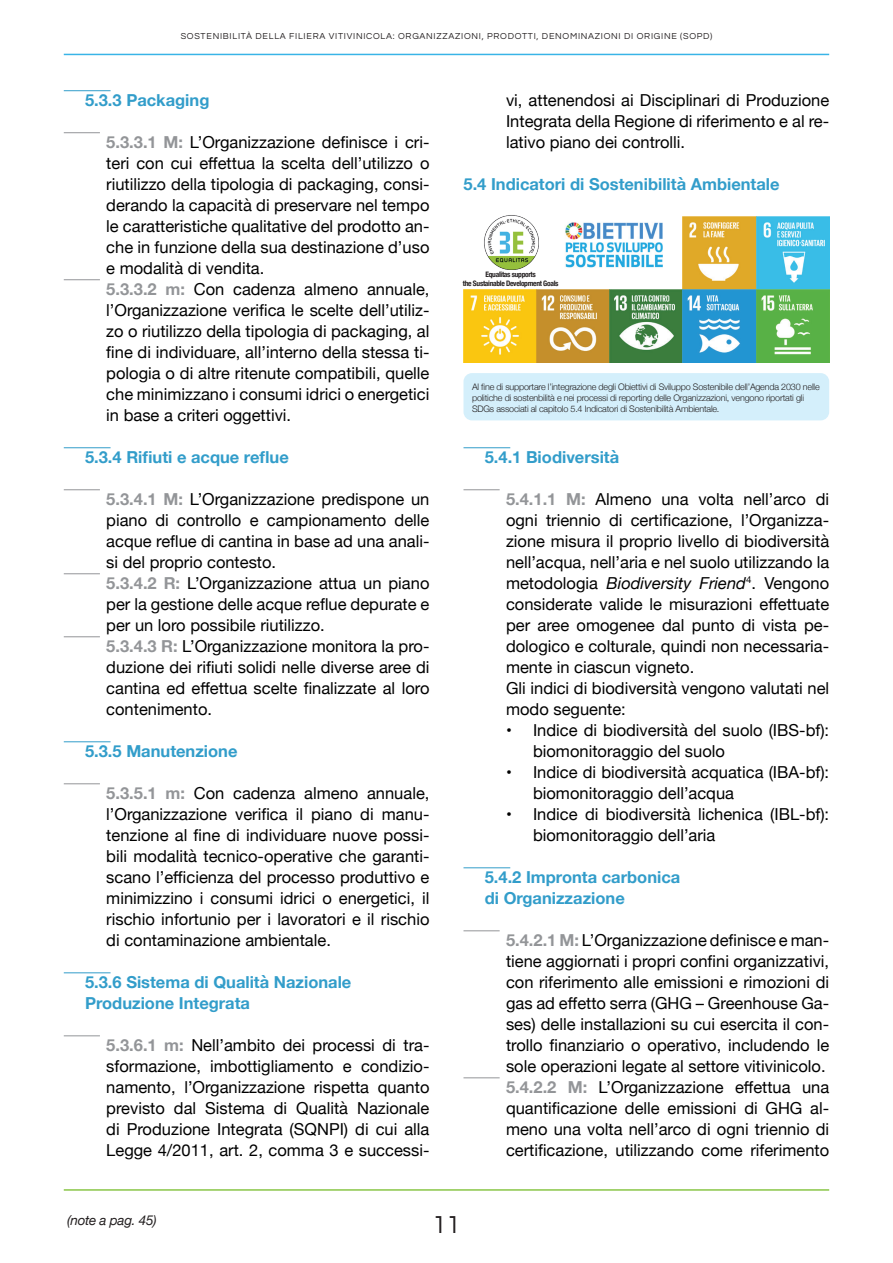
<style>
.page{position:relative;width:893px;height:1263px;background:#fff}
.page>*{position:absolute;margin:0;border:0;box-sizing:border-box;transform-origin:0 0}
.t1{font:25.5px "Questrial";color:#231f20}
.t2{font:16.5px/21px "Helvetica Neue";color:#000}
.t3{font:700 16.5px/21px "Helvetica Neue";color:#329dca}
.t4{font:italic 13.5px "Helvetica Neue";letter-spacing:-.02em;color:#231f20}
.t5{font:300 9px/10.8px "Helvetica Neue";letter-spacing:-.02em;color:#231f20}
.t6{font:9px "Questrial";letter-spacing:.08em;color:#231f20}
.t7{font:700 condensed 7.5px/9px "Helvetica Neue";letter-spacing:-.04em;color:#231f20;text-align:center}
.s1{font-weight:700;color:#939598}
.s2{font-style:italic}
</style>
<div class="page">
<hr style="left:64px;top:1189px;width:765px;height:2px;background:#8ac648">
<hr style="left:64px;top:54px;width:765px;height:1px;background:#39b4e7">
<hr style="left:64px;top:90px;width:47px;height:1px;background:#329dca">
<hr style="left:64px;top:132px;width:36px;height:1px;background:#939598">
<hr style="left:64px;top:279px;width:36px;height:1px;background:#939598">
<hr style="left:64px;top:447px;width:47px;height:1px;background:#329dca">
<hr style="left:64px;top:489px;width:36px;height:1px;background:#939598">
<hr style="left:64px;top:573px;width:36px;height:1px;background:#939598">
<hr style="left:64px;top:636px;width:36px;height:1px;background:#939598">
<hr style="left:64px;top:741px;width:47px;height:1px;background:#329dca">
<hr style="left:64px;top:783px;width:36px;height:1px;background:#939598">
<hr style="left:64px;top:972px;width:47px;height:1px;background:#329dca">
<hr style="left:64px;top:1035px;width:36px;height:1px;background:#939598">
<hr style="left:463px;top:447px;width:47px;height:1px;background:#329dca">
<hr style="left:463px;top:489px;width:37px;height:1px;background:#939598">
<hr style="left:463px;top:867px;width:47px;height:1px;background:#329dca">
<hr style="left:463px;top:930px;width:37px;height:1px;background:#939598">
<hr style="left:463px;top:1077px;width:37px;height:1px;background:#939598">
<img style="left:565px;top:222px;width:97px;height:46px">
<img style="left:683px;top:216px;width:146px;height:73px">
<img style="left:484px;top:215px;width:54px;height:55px">
<img style="left:463px;top:289px;width:366px;height:73px">
<div style="left:463px;top:373px;width:366px;height:47px;background:#d4effb;border-radius:9px"></div>
<p class="t6" style="left:181px;top:32px;width:533px">SOSTENIBILITÀ DELLA FILIERA VITIVINICOLA: ORGANIZZAZIONI, PRODOTTI, DENOMINAZIONI DI ORIGINE (SOPD)</p>
<p class="t3" style="left:85px;top:90px;width:126px">5.3.3 Packaging</p>
<p class="t2" style="left:106px;top:132px;width:325px"><span class="s1">5.3.3.1 M:</span> L’Organizzazione definisce i cri&shy;teri con cui effettua la scelta dell’utilizzo o riutilizzo della tipologia di packaging, consi&shy;derando la capacità di preservare nel tempo le caratteristiche qualitative del prodotto an&shy;che in funzione della sua destinazione d’uso e modalità di vendita.<br><span class="s1">5.3.3.2 m:</span> Con cadenza almeno annuale, l’Organizzazione verifica le scelte dell’utiliz&shy;zo o riutilizzo della tipologia di packaging, al fine di individuare, all’interno della stessa ti&shy;pologia o di altre ritenute compatibili, quelle che minimizzano i consumi idrici o energetici in base a criteri oggettivi.</p>
<p class="t3" style="left:85px;top:447px;width:205px">5.3.4 Rifiuti e acque reflue</p>
<p class="t2" style="left:106px;top:489px;width:325px"><span class="s1">5.3.4.1 M:</span> L’Organizzazione predispone un piano di controllo e campionamento delle acque reflue di cantina in base ad una anali&shy;si del proprio contesto.<br><span class="s1">5.3.4.2 R:</span> L’Organizzazione attua un piano per la gestione delle acque reflue depurate e per un loro possibile riutilizzo.<br><span class="s1">5.3.4.3 R:</span> L’Organizzazione monitora la pro&shy;duzione dei rifiuti solidi nelle diverse aree di cantina ed effettua scelte finalizzate al loro contenimento.</p>
<p class="t3" style="left:85px;top:741px;width:154px">5.3.5 Manutenzione</p>
<p class="t2" style="left:106px;top:783px;width:325px;text-align:justify"><span class="s1">5.3.5.1 m:</span> Con cadenza almeno annuale, l’Organizzazione verifica il piano di manu&shy;tenzione al fine di individuare nuove possi&shy;bili modalità tecnico-operative che garanti&shy;scano l’efficienza del processo produttivo e minimizzino i consumi idrici o energetici, il rischio infortunio per i lavoratori e il rischio di contaminazione ambientale.</p>
<p class="t3" style="left:85px;top:972px;width:268px">5.3.6 Sistema di Qualità Nazionale<br>Produzione Integrata</p>
<p class="t2" style="left:106px;top:1035px;width:325px;text-align:justify"><span class="s1">5.3.6.1 m:</span> Nell’ambito dei processi di tra&shy;sformazione, imbottigliamento e condizio&shy;namento, l’Organizzazione rispetta quanto previsto dal Sistema di Qualità Nazionale di Produzione Integrata (SQNPI) di cui alla Legge 4/2011, art. 2, comma 3 e successi-</p>
<p class="t2" style="left:506px;top:90px;width:325px;text-align:justify">vi, attenendosi ai Disciplinari di Produzione Integrata della Regione di riferimento e al re&shy;lativo piano dei controlli.</p>
<p class="t3" style="left:463px;top:174px;width:318px">5.4 Indicatori di Sostenibilità Ambientale</p>
<p class="t7" style="left:463px;top:269px;width:97px">Equalitas supports<br>the Sustainable Development Goals</p>
<p class="t5" style="left:472px;top:381px;width:349px">Al fine di supportare l’integrazione degli Obiettivi di Sviluppo Sostenibile dell’Agenda 2030 nelle politiche di sostenbilità e nei processi di reporting delle Organizzazioni, vengono riportati gli<br>SDGs associati al capitolo 5.4 Indicatori di Sostenibilità Ambientale.</p>
<p class="t3" style="left:485px;top:447px;width:136px">5.4.1 Biodiversità</p>
<p class="t2" style="left:506px;top:489px;width:325px"><span class="s1">5.4.1.1 M:</span> Almeno una volta nell’arco di ogni triennio di certificazione, l’Organizza&shy;zione misura il proprio livello di biodiversità nell’acqua, nell’aria e nel suolo utilizzando la metodologia <span class="s2">Biodiversity Friend</span><sup>4</sup>. Vengono considerate valide le misurazioni effettuate per aree omogenee dal punto di vista pe&shy;dologico e colturale, quindi non necessaria&shy;mente in ciascun vigneto.<br>Gli indici di biodiversità vengono valutati nel modo seguente:</p>
<p class="t2" style="left:533px;top:720px;width:298px;text-indent:-27px">• Indice di biodiversità del suolo (IBS-bf): biomonitoraggio del suolo</p>
<p class="t2" style="left:533px;top:762px;width:298px;text-indent:-27px">• Indice di biodiversità acquatica (IBA-bf): biomonitoraggio dell’acqua</p>
<p class="t2" style="left:533px;top:804px;width:298px;text-indent:-27px">• Indice di biodiversità lichenica (IBL-bf): biomonitoraggio dell’aria</p>
<p class="t3" style="left:485px;top:867px;width:197px">5.4.2 Impronta carbonica di Organizzazione</p>
<p class="t2" style="left:506px;top:930px;width:325px"><span class="s1">5.4.2.1 M:</span> L’Organizzazione definisce e man&shy;tiene aggiornati i propri confini organizzativi, con riferimento alle emissioni e rimozioni di gas ad effetto serra (GHG – Greenhouse Ga&shy;ses) delle installazioni su cui esercita il con&shy;trollo finanziario o operativo, includendo le sole operazioni legate al settore vitivinicolo.<br><span class="s1">5.4.2.2 M:</span> L’Organizzazione effettua una quantificazione delle emissioni di GHG al&shy;meno una volta nell’arco di ogni triennio di certificazione, utilizzando come riferimento</p>
<p class="t4" style="left:67px;top:1210px;width:91px">(note a pag. 45)</p>
<h1 class="t1" style="left:432px;top:1212px;width:30px">11</h1>
</div>
